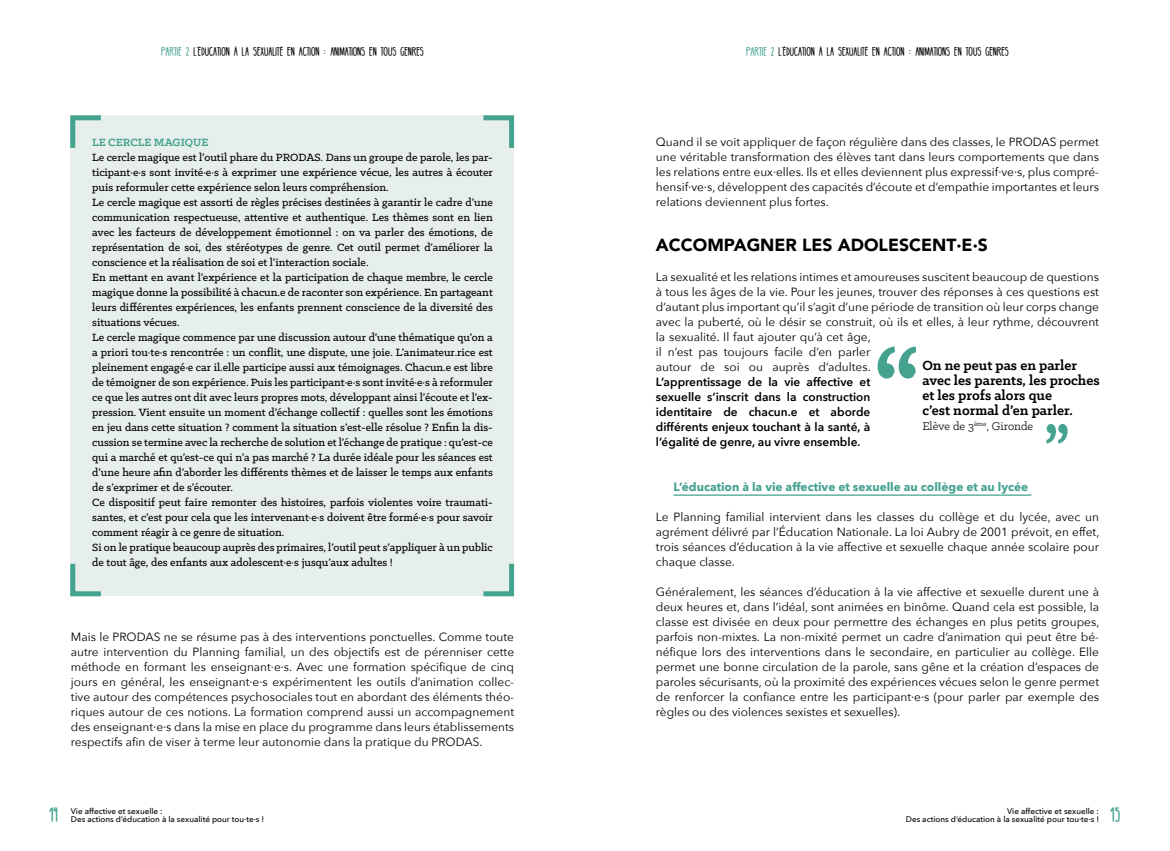
<style>
.page{position:relative;width:1170px;height:851px;background:#fff}
.page>*{position:absolute;margin:0;border:0;box-sizing:border-box;transform-origin:0 0}
.t1{font:900 17.5px "Avenir";color:#000}
.t2{font:700 15px/15px "Klinic Slab";color:#000}
.t3{font:15px "BELLABOO";color:#45a28f}
.t4{font:12.5px "Klinic Slab";color:#000}
.t5{font:11.88px/15px "Avenir Next";color:#000;text-align:justify}
.t6{font:500 11.88px/15px "Klinic Slab";color:#000}
.t7{font:600 11.88px/15px "Avenir Next";color:#000;text-align:justify}
.t8{font:700 11.88px "Avenir Next";color:#45a28f}
.t9{font:700 11.88px "Klinic Slab";color:#45a28f}
.t10{font:8.75px "BELLABOO";color:#000}
.t11{font:500 8.12px/8.8px "Avenir Next";color:#000}
.s1{color:#45a28f}
</style>
<div class="page">
<div style="left:70px;top:115px;width:444px;height:481px;background:#e6efec"></div>
<svg style="left:70px;top:115px;width:31px;height:33px"></svg>
<svg style="left:483px;top:115px;width:32px;height:33px"></svg>
<svg style="left:483px;top:563px;width:32px;height:34px"></svg>
<svg style="left:70px;top:563px;width:31px;height:34px"></svg>
<hr style="left:673px;top:494px;width:358px;height:1px;background:#45a28f">
<svg style="left:877px;top:346px;width:39px;height:33px"></svg>
<svg style="left:1046px;top:424px;width:22px;height:20px"></svg>
<p class="t10" style="left:161px;top:46px;width:264px"><span class="s1">PARTIE 2</span> L’ÉDUCATION À LA SEXUALITÉ EN ACTION : ANIMATIONS EN TOUS GENRES</p>
<p class="t10" style="left:746px;top:46px;width:264px"><span class="s1">PARTIE 2</span> L’ÉDUCATION À LA SEXUALITÉ EN ACTION : ANIMATIONS EN TOUS GENRES</p>
<p class="t9" style="left:92px;top:134px;width:118px">LE CERCLE MAGIQUE</p>
<p class="t6" style="left:92px;top:149px;width:402px">Le cercle magique est l’outil phare du PRODAS. Dans un groupe de parole, les par&shy;ticipant·e·s sont invité·e·s à exprimer une expérience vécue, les autres à écouter puis reformuler cette expérience selon leurs compréhension.<br>Le cercle magique est assorti de règles précises destinées à garantir le cadre d’une communication respectueuse, attentive et authentique. Les thèmes sont en lien avec les facteurs de développement émotionnel : on va parler des émotions, de représentation de soi, des stéréotypes de genre. Cet outil permet d’améliorer la conscience et la réalisation de soi et l’interaction sociale.<br>En mettant en avant l’expérience et la participation de chaque membre, le cercle magique donne la possibilité à chacun.e de raconter son expérience. En partageant leurs différentes expériences, les enfants prennent conscience de la diversité des situations vécues.<br>Le cercle magique commence par une discussion autour d’une thématique qu’on a a priori tou·te·s rencontrée : un conflit, une dispute, une joie. L’animateur.rice est pleinement engagé·e car il.elle participe aussi aux témoignages. Chacun.e est libre de témoigner de son expérience. Puis les participant·e·s sont invité·e·s à reformuler ce que les autres ont dit avec leurs propres mots, développant ainsi l’écoute et l’ex&shy;pression. Vient ensuite un moment d’échange collectif : quelles sont les émotions en jeu dans cette situation ? comment la situation s’est-elle résolue ? Enfin la dis&shy;cussion se termine avec la recherche de solution et l’échange de pratique : qu’est-ce qui a marché et qu’est-ce qui n’a pas marché ? La durée idéale pour les séances est d’une heure afin d’aborder les différents thèmes et de laisser le temps aux enfants de s’exprimer et de s’écouter.<br>Ce dispositif peut faire remonter des histoires, parfois violentes voire traumati&shy;santes, et c’est pour cela que les intervenant·e·s doivent être formé·e·s pour savoir comment réagir à ce genre de situation.<br>Si on le pratique beaucoup auprès des primaires, l’outil peut s’appliquer à un public de tout âge, des enfants aux adolescent·e·s jusqu’aux adultes !</p>
<p class="t5" style="left:71px;top:629px;width:444px">Mais le PRODAS ne se résume pas à des interventions ponctuelles. Comme toute autre intervention du Planning familial, un des objectifs est de pérenniser cette méthode en formant les enseignant·e·s. Avec une formation spécifique de cinq jours en général, les enseignant·e·s expérimentent les outils d’animation collec&shy;tive autour des compétences psychosociales tout en abordant des éléments théo&shy;riques autour de ces notions. La formation comprend aussi un accompagnement des enseignant·e·s dans la mise en place du programme dans leurs établissements respectifs afin de viser à terme leur autonomie dans la pratique du PRODAS.</p>
<p class="t5" style="left:656px;top:134px;width:444px">Quand il se voit appliquer de façon régulière dans des classes, le PRODAS permet une véritable transformation des élèves tant dans leurs comportements que dans les relations entre eux·elles. Ils et elles deviennent plus expressif·ve·s, plus compré&shy;hensif·ve·s, développent des capacités d’écoute et d’empathie importantes et leurs relations deviennent plus fortes.</p>
<h1 class="t1" style="left:656px;top:230px;width:333px">ACCOMPAGNER LES ADOLESCENT·E·S</h1>
<p class="t5" style="left:656px;top:269px;width:444px;text-align:left">La sexualité et les relations intimes et amoureuses suscitent beaucoup de questions à tous les âges de la vie. Pour les jeunes, trouver des réponses à ces questions est d’autant plus important qu’il s’agit d’une période de transition où leur corps change avec la puberté, où le désir se construit, où ils et elles, à leur rythme, découvrent la sexualité. Il faut ajouter qu’à cet âge,<br>il n’est pas toujours facile d’en parler<br>autour de soi ou auprès d’adultes.</p>
<p class="t7" style="left:656px;top:374px;width:216px">L’apprentissage de la vie affective et sexuelle s’inscrit dans la construction identitaire de chacun.e et aborde différents enjeux touchant à la santé, à l’égalité de genre, au vivre ensemble.</p>
<p class="t8" style="left:673px;top:477px;width:356px">L’éducation à la vie affective et sexuelle au collège et au lycée</p>
<p class="t5" style="left:656px;top:509px;width:445px">Le Planning familial intervient dans les classes du collège et du lycée, avec un agrément délivré par l’Éducation Nationale. La loi Aubry de 2001 prévoit, en effet, trois séances d’éducation à la vie affective et sexuelle chaque année scolaire pour chaque classe.</p>
<p class="t5" style="left:656px;top:584px;width:445px">Généralement, les séances d’éducation à la vie affective et sexuelle durent une à deux heures et, dans l’idéal, sont animées en binôme. Quand cela est possible, la classe est divisée en deux pour permettre des échanges en plus petits groupes, parfois non-mixtes. La non-mixité permet un cadre d’animation qui peut être bé&shy;néfique lors des interventions dans le secondaire, en particulier au collège. Elle permet une bonne circulation de la parole, sans gêne et la création d’espaces de paroles sécurisants, où la proximité des expériences vécues selon le genre permet de renforcer la confiance entre les participant·e·s (pour parler par exemple des règles ou des violences sexistes et sexuelles).</p>
<p class="t2" style="left:922px;top:357px;width:179px">On ne peut pas en parler avec les parents, les proches et les profs alors que<br>c’est normal d’en parler.</p>
<p class="t4" style="left:922px;top:418px;width:112px">Elève de 3<sup>ème</sup>, Gironde</p>
<p class="t3" style="left:50px;top:804px;width:10px">14</p>
<p class="t11" style="left:71px;top:806px;width:195px">Vie affective et sexuelle :<br>Des actions d’éducation à la sexualité pour tou·te·s !</p>
<p class="t11" style="left:905px;top:806px;width:195px;text-align:right">Vie affective et sexuelle :<br>Des actions d’éducation à la sexualité pour tou·te·s !</p>
<p class="t3" style="left:1110px;top:804px;width:11px">15</p>
</div>
